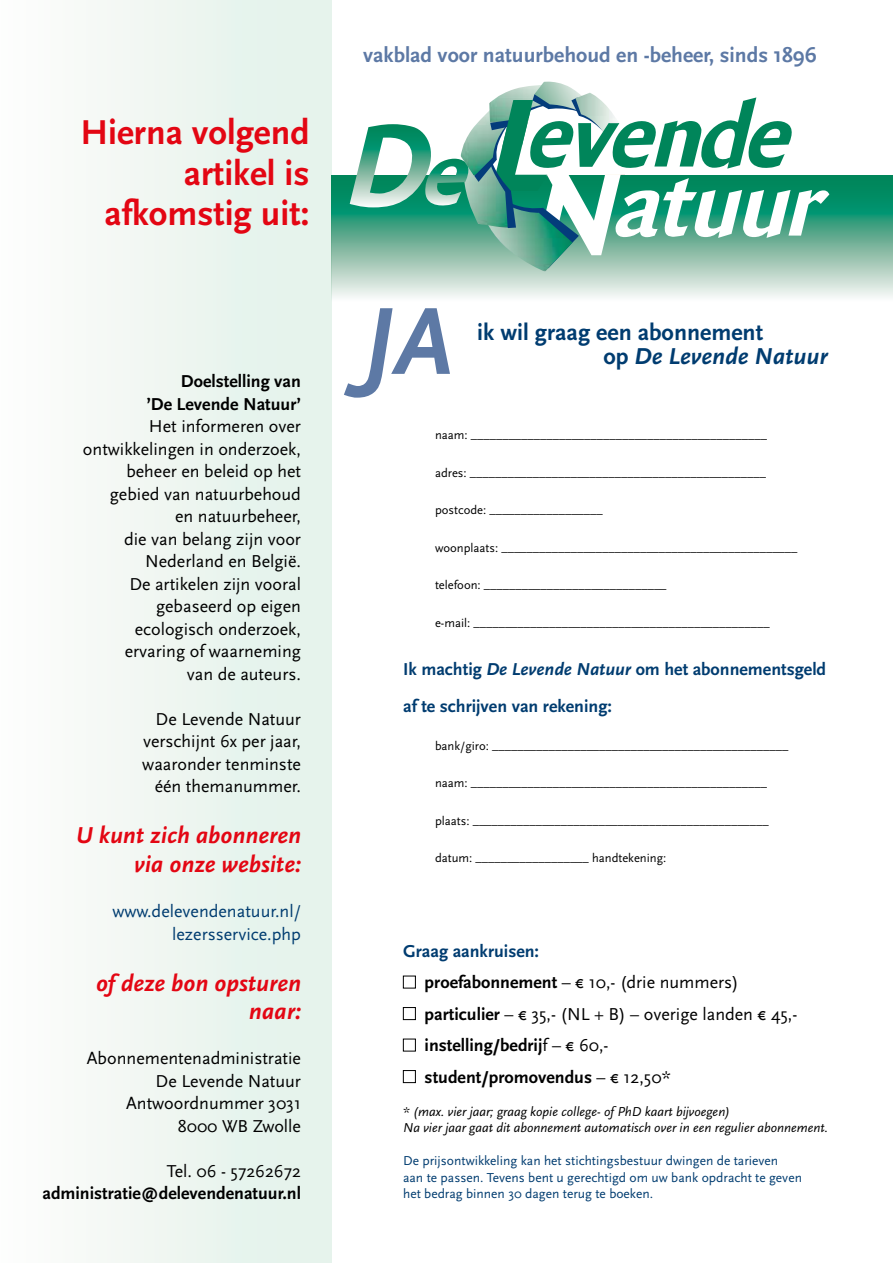
<style>
.page{position:relative;width:893px;height:1263px;background:#fff}
.page>*{position:absolute;margin:0;border:0;box-sizing:border-box;transform-origin:0 0}
.t1{font:italic 700 99.45px "Scala Sans Pro";color:#5d79a5}
.t2{font:700 36px/40.5px "Scala Sans Pro";color:#e30613;text-align:right}
.t3{font:italic 700 24px/28.5px "Scala Sans Pro";color:#e30613;text-align:right}
.t4{font:700 24px "Scala Sans Pro";color:#003c70}
.t5{font:italic 700 24px "Scala Sans Pro";color:#003c70}
.t6{font:700 21.75px "Scala Sans Pro";color:#5d79a5}
.t7{font:18px/22.5px "Scala Sans Pro";color:#000;text-align:right}
.t8{font:700 18px/37.5px "Scala Sans Pro";color:#003c70}
.t9{font:700 18px/22.5px "Scala Sans Pro";color:#000;text-align:right}
.t10{font:18px/22.5px "Scala Sans Pro";color:#003c70;text-align:right}
.t11{font:13.5px/16.5px "Scala Sans Pro";color:#003c70}
.t12{font:italic 13.5px/16.5px "Scala Sans Pro";color:#000}
.t13{font:12.6px "Scala Sans Pro";color:#000}
.s1{font-style:normal}
.s2{font-style:italic}
.s3{font-weight:700;color:#003c70}
.s4{font-weight:700}
</style>
<div class="page">
<svg style="left:332px;top:176px;width:561px;height:121px"></svg>
<div style="left:0;top:0;width:332px;height:1263px;background:#f0f6f1"></div>
<div style="left:403px;top:976px;width:13px;height:12px;border:1px solid #000"></div>
<div style="left:403px;top:1007px;width:13px;height:13px;border:1px solid #000"></div>
<div style="left:403px;top:1039px;width:13px;height:12px;border:1px solid #000"></div>
<div style="left:403px;top:1070px;width:13px;height:13px;border:1px solid #000"></div>
<img style="left:484px;top:268px;width:89px;height:3px">
<img style="left:543px;top:82px;width:15px;height:1px">
<svg style="left:350px;top:83px;width:479px;height:185px"></svg>
<h2 class="t2" style="left:80px;top:112px;width:231px">Hierna volgend artikel is afkomstig uit:</h2>
<p class="t9" style="left:146px;top:370px;width:156px">Doelstelling van<br>’De Levende Natuur’</p>
<p class="t7" style="left:83px;top:415px;width:220px">Het informeren over ontwikkelingen in onderzoek, beheer en beleid op het gebied van natuurbehoud<br>en natuurbeheer,<br>die van belang zijn voor<br>Nederland en België.<br>De artikelen zijn vooral gebaseerd op eigen ecologisch onderzoek, ervaring of waarneming<br>van de auteurs.</p>
<p class="t7" style="left:142px;top:708px;width:160px">De Levende Natuur verschijnt 6x per jaar, waaronder tenminste één themanummer.</p>
<h3 class="t3" style="left:76px;top:821px;width:226px">U kunt zich abonneren via onze website:</h3>
<p class="t10" style="left:112px;top:900px;width:190px">www.delevendenatuur.nl/ lezersservice.php</p>
<h3 class="t3" style="left:96px;top:968px;width:207px">of deze bon opsturen naar:</h3>
<p class="t7" style="left:87px;top:1047px;width:216px">Abonnementenadministratie<br>De Levende Natuur<br>Antwoordnummer 3031<br>8000 WB Zwolle</p>
<p class="t7" style="left:167px;top:1159px;width:136px">Tel. 06 - 57262672</p>
<p class="t9" style="left:42px;top:1182px;width:260px">administratie@delevendenatuur.nl</p>
<p class="t6" style="left:363px;top:42px;width:455px">vakblad voor natuurbehoud en -beheer, sinds 1896</p>
<h1 class="t1" style="left:364px;top:282px;width:91px">JA</h1>
<h3 class="t4" style="left:477px;top:318px;width:287px">ik wil graag een abonnement</h3>
<h3 class="t5" style="left:603px;top:342px;width:226px"><span class="s1">op</span> De Levende Natuur</h3>
<p class="t13" style="left:435px;top:428px;width:333px">naam: _______________________________________________</p>
<p class="t13" style="left:435px;top:465px;width:332px">adres: _______________________________________________</p>
<p class="t13" style="left:435px;top:503px;width:169px">postcode: __________________</p>
<p class="t13" style="left:435px;top:540px;width:364px">woonplaats: _______________________________________________</p>
<p class="t13" style="left:435px;top:578px;width:233px">telefoon: _____________________________</p>
<p class="t13" style="left:435px;top:615px;width:336px">e-mail: _______________________________________________</p>
<p class="t8" style="left:403px;top:650px;width:425px">Ik machtig <span class="s2">De Levende Natuur</span> om het abonnementsgeld af te schrijven van rekening:</p>
<p class="t13" style="left:435px;top:738px;width:355px">bank/giro: _______________________________________________</p>
<p class="t13" style="left:435px;top:776px;width:333px">naam: _______________________________________________</p>
<p class="t13" style="left:435px;top:813px;width:335px">plaats: _______________________________________________</p>
<p class="t13" style="left:435px;top:851px;width:233px">datum: __________________ handtekening:</p>
<p class="t7" style="left:425px;top:935px;width:374px;line-height:31.5px;text-align:left;text-indent:-22px"><span class="s3">Graag aankruisen:<br></span><span class="s4">proefabonnement</span> – € 10,- (drie nummers) <span class="s4">particulier</span> – € 35,- (NL + B) – overige landen € 45,- <span class="s4">instelling/bedrij</span>f – € 60,-<br><span class="s4">student/promovendus</span> – € 12,50*</p>
<p class="t12" style="left:403px;top:1103px;width:427px">* (max. vier jaar; graag kopie college- of PhD kaart bijvoegen)<br>Na vier jaar gaat dit abonnement automatisch over in een regulier abonnement.</p>
<p class="t11" style="left:403px;top:1153px;width:400px">De prijsontwikkeling kan het stichtingsbestuur dwingen de tarieven<br>aan te passen. Tevens bent u gerechtigd om uw bank opdracht te geven het bedrag binnen 30 dagen terug te boeken.</p>
</div>
